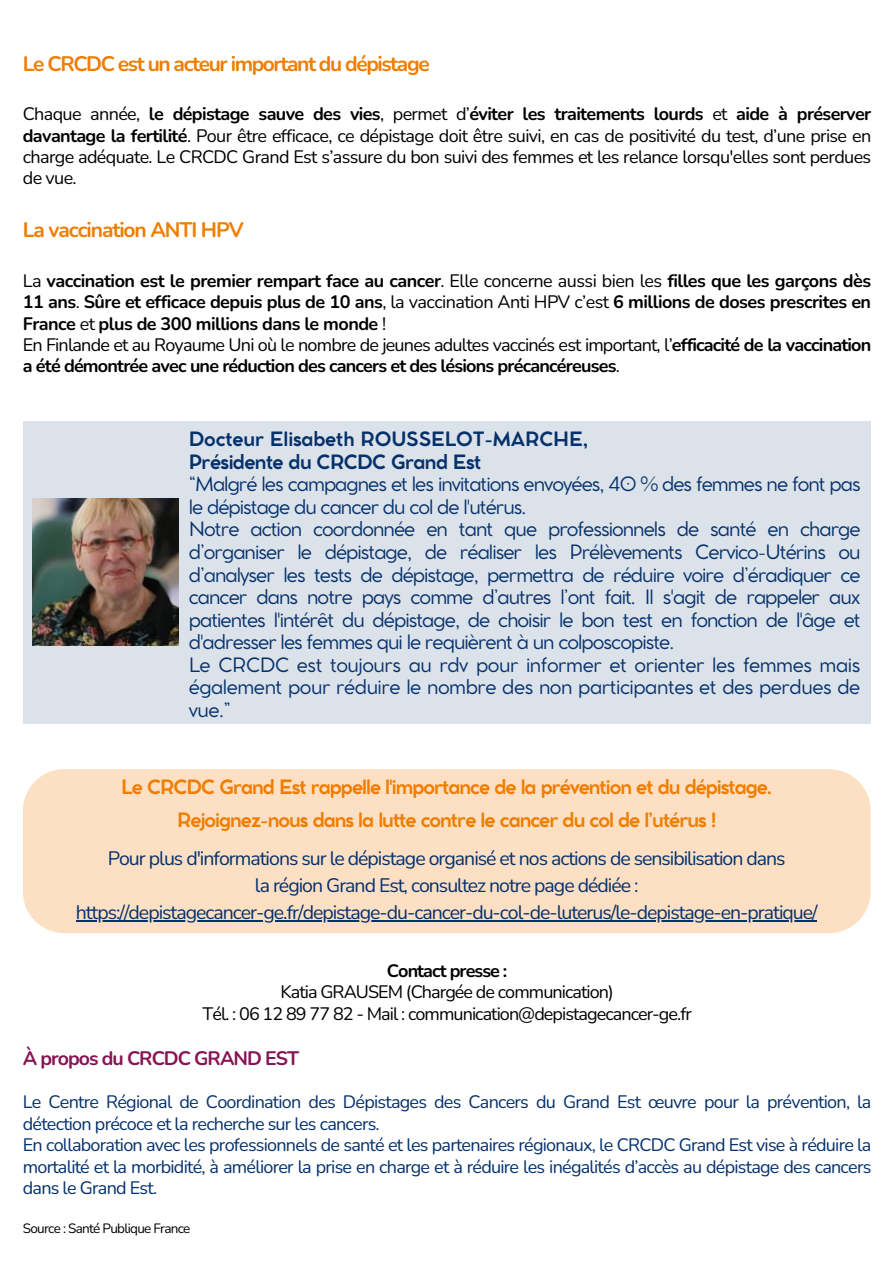
<style>
.page{position:relative;width:893px;height:1264px;background:#fff}
.page>*{position:absolute;margin:0;border:0;box-sizing:border-box;transform-origin:0 0}
.t1{font:700 21px "Nunito";letter-spacing:-.065em;color:#ef7d00}
.t2{font:19.5px/22.5px "Cocomat Pro";letter-spacing:-.05em;color:#05316c;text-align:justify}
.t3{font:19.5px "Nunito";letter-spacing:-.05em;color:#05316c}
.t4{font:700 19.5px "Cocomat Pro";letter-spacing:-.05em;color:#ef7d00}
.t5{font:700 19.5px "Cocomat Pro";letter-spacing:-.01em;color:#05316c}
.t6{font:700 19.5px "Cocomat Pro";letter-spacing:-.035em;color:#05316c}
.t7{font:700 19.5px "Nunito";letter-spacing:-.05em;color:#871454}
.t8{font:700 18px/21.3px "Nunito";letter-spacing:-.045em;color:#000;text-align:justify}
.t9{font:18px/21.3px "Nunito";letter-spacing:-.05em;color:#000;text-align:justify}
.t10{font:18px/21.3px "Nunito";letter-spacing:-.04em;color:#05316c}
.t11{font:13.5px "Nunito";letter-spacing:-.05em;color:#000}
.s1{font-weight:700}
.s2{font-weight:400}
</style>
<div class="page">
<div style="left:23px;top:421px;width:847px;height:302px;background:#dce2ea"></div>
<div style="left:23px;top:769px;width:847px;height:164px;background:#fddfc4"></div>
<hr style="left:76px;top:919px;width:740px;height:2px;background:#05316c">
<img style="left:32px;top:499px;width:147px;height:146px">
<p class="t1" style="left:23px;top:49px;width:408px">Le CRCDC est un acteur important du dépistage</p>
<p class="t9" style="left:23px;top:104px;width:849px">Chaque année, <span class="s1">le dépistage sauve des vies</span>, permet d’<span class="s1">éviter les traitements lourds</span> et <span class="s1">aide à préserver davantage la fertilité</span>. Pour être efficace, ce dépistage doit être suivi, en cas de positivité du test, d’une prise en charge adéquate. Le CRCDC Grand Est s’assure du bon suivi des femmes et les relance lorsqu'elles sont perdues de vue.</p>
<p class="t1" style="left:23px;top:216px;width:222px">La vaccination ANTI HPV</p>
<p class="t8" style="left:23px;top:270px;width:849px"><span class="s2">La</span> vaccination est le premier rempart face au cancer<span class="s2">. Elle concerne aussi bien les</span> filles que les garçons dès 11 ans<span class="s2">.</span> Sûre et efficace depuis plus de 10 ans<span class="s2">, la vaccination Anti HPV c’est</span> 6 millions de doses prescrites en France <span class="s2">et</span> plus de 300 millions dans le monde <span class="s2">!</span></p>
<p class="t8" style="left:23px;top:334px;width:850px"><span class="s2">En Finlande et au Royaume Uni où le nombre de jeunes adultes vaccinés est important, l’</span>efficacité de la vaccination a été démontrée avec une réduction des cancers et des lésions précancéreuses<span class="s2">.</span></p>
<p class="t5" style="left:189px;top:432px;width:401px">Docteur Elisabeth ROUSSELOT-MARCHE,</p>
<p class="t6" style="left:189px;top:454px;width:294px">Présidente du CRCDC Grand Est</p>
<p class="t2" style="left:189px;top:475px;width:673px">“Malgré les campagnes et les invitations envoyées, 40 % des femmes ne font pas le dépistage du cancer du col de l'utérus.</p>
<p class="t2" style="left:189px;top:520px;width:673px">Notre action coordonnée en tant que professionnels de santé en charge d’organiser le dépistage, de réaliser les Prélèvements Cervico-Utérins ou d’analyser les tests de dépistage, permettra de réduire voire d’éradiquer ce cancer dans notre pays comme d’autres l’ont fait. Il s'agit de rappeler aux patientes l'intérêt du dépistage, de choisir le bon test en fonction de l'âge et d'adresser les femmes qui le requièrent à un colposcopiste.</p>
<p class="t2" style="left:189px;top:655px;width:673px">Le CRCDC est toujours au rdv pour informer et orienter les femmes mais également pour réduire le nombre des non participantes et des perdues de vue.”</p>
<p class="t4" style="left:121px;top:779px;width:652px">Le CRCDC Grand Est rappelle l'importance de la prévention et du dépistage.</p>
<p class="t4" style="left:177px;top:812px;width:540px">Rejoignez-nous dans la lutte contre le cancer du col de l’utérus !</p>
<p class="t3" style="left:108px;top:845px;width:679px">Pour plus d'informations sur le dépistage organisé et nos actions de sensibilisation dans</p>
<p class="t3" style="left:255px;top:872px;width:385px">la région Grand Est, consultez notre page dédiée :</p>
<p class="t3" style="left:76px;top:899px;width:743px">https://depistagecancer-ge.fr/depistage-du-cancer-du-col-de-luterus/le-depistage-en-pratique/</p>
<p class="t8" style="left:387px;top:960px;width:122px">Contact presse :</p>
<p class="t9" style="left:280px;top:981px;width:334px">Katia GRAUSEM (Chargée de communication)</p>
<p class="t9" style="left:202px;top:1002px;width:491px">Tél. : 06 12 89 77 82 - Mail : communication@depistagecancer-ge.fr</p>
<p class="t7" style="left:23px;top:1044px;width:278px">À propos du CRCDC GRAND EST</p>
<p class="t10" style="left:23px;top:1091px;width:850px">Le Centre Régional de Coordination des Dépistages des Cancers du Grand Est œuvre pour la prévention, la détection précoce et la recherche sur les cancers.</p>
<p class="t10" style="left:23px;top:1134px;width:850px;text-align:justify">En collaboration avec les professionnels de santé et les partenaires régionaux, le CRCDC Grand Est vise à réduire la mortalité et la morbidité, à améliorer la prise en charge et à réduire les inégalités d’accès au dépistage des cancers dans le Grand Est.</p>
<p class="t11" style="left:23px;top:1219px;width:169px">Source : Santé Publique France</p>
</div>
